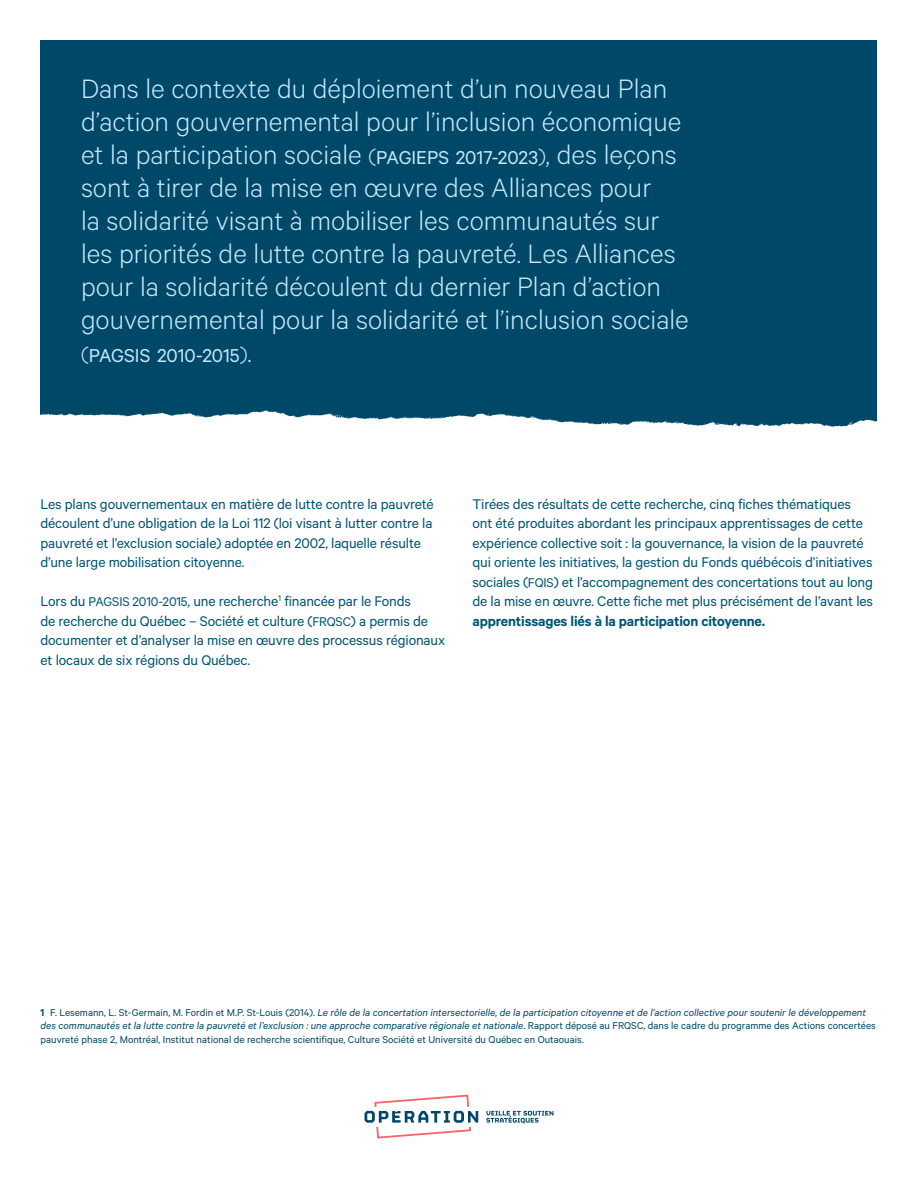
<style>
.page{position:relative;width:918px;height:1188px;background:#fff}
.page>*{position:absolute;margin:0;border:0;box-sizing:border-box;transform-origin:0 0}
.t1{font:300 30px/33px "Calibre";color:#c6eafa}
.t2{font:21px "Calibre";color:#c6eafa}
.t3{font:15.75px/19.5px "Calibre";letter-spacing:-.01em;color:#005473}
.t4{font:600 15.75px "Calibre";letter-spacing:-.01em;color:#005473}
.t5{font:11.25px/13.5px "Calibre";color:#004868}
.s1{font-size:24px}
.s2{font-weight:400;font-size:21px}
.s3{font-weight:300;font-size:24px}
.s4{font-weight:300;font-size:30px}
.s5{font-size:14.25px}
.s6{font-weight:600}
.s7{font-style:italic}
</style>
<div class="page">
<svg style="left:486px;top:1111px;width:67px;height:13px"></svg>
<svg style="left:364px;top:1095px;width:114px;height:44px"></svg>
<div style="left:40px;top:40px;width:838px;height:390px;background:#004868"></div>
<img style="left:40px;top:397px;width:838px;height:33px">
<p class="t1" style="left:81px;top:71px;width:609px">Dans le contexte du déploiement d’un nouveau Plan d’action gouvernemental pour l’inclusion économique et la participation sociale <span class="s1">(</span><span class="s2">PAGIEPS 2017-2023</span><span class="s1">)</span>, des leçons sont à tirer de la mise en œuvre des Alliances pour<br>la solidarité visant à mobiliser les communautés sur les priorités de lutte contre la pauvreté. Les Alliances pour la solidarité découlent du dernier Plan d’action gouvernemental pour la solidarité et l’inclusion sociale</p>
<h2 class="t2" style="left:81px;top:343px;width:172px"><span class="s3">(</span>PAGSIS 2010-2015<span class="s3">)</span><span class="s4">.</span></h2>
<p class="t3" style="left:40px;top:493px;width:395px">Les plans gouvernementaux en matière de lutte contre la pauvreté découlent d’une obligation de la Loi 112 (loi visant à lutter contre la pauvreté et l’exclusion sociale) adoptée en 2002, laquelle résulte d’une large mobilisation citoyenne.</p>
<p class="t3" style="left:40px;top:591px;width:406px">Lors du <span class="s5">PAGSIS 2010-2015</span>, une recherche<sup>1</sup> financée par le Fonds<br>de recherche du Québec – Société et culture (<span class="s5">FRQSC</span>) a permis de documenter et d’analyser la mise en œuvre des processus régionaux et locaux de six régions du Québec.</p>
<p class="t3" style="left:472px;top:493px;width:402px">Tirées des résultats de cette recherche, cinq fiches thématiques ont été produites abordant les principaux apprentissages de cette expérience collective soit : la gouvernance, la vision de la pauvreté qui oriente les initiatives, la gestion du Fonds québécois d’initiatives sociales (<span class="s5">FQIS</span>) et l’accompagnement des concertations tout au long de la mise en œuvre. Cette fiche met plus précisément de l’avant les</p>
<p class="t4" style="left:472px;top:611px;width:294px">apprentissages liés à la participation citoyenne.</p>
<p class="t5" style="left:40px;top:1005px;width:837px"><span class="s6">1</span> F. Lesemann, L. St-Germain, M. Fordin et M.P. St-Louis (2014). <span class="s7">Le rôle de la concertation intersectorielle, de la participation citoyenne et de l’action collective pour soutenir le développement des communautés et la lutte contre la pauvreté et l’exclusion : une approche comparative régionale et nationale</span>. Rapport déposé au FRQSC, dans le cadre du programme des Actions concertées pauvreté phase 2, Montréal, Institut national de recherche scientifique, Culture Société et Université du Québec en Outaouais.</p>
</div>
